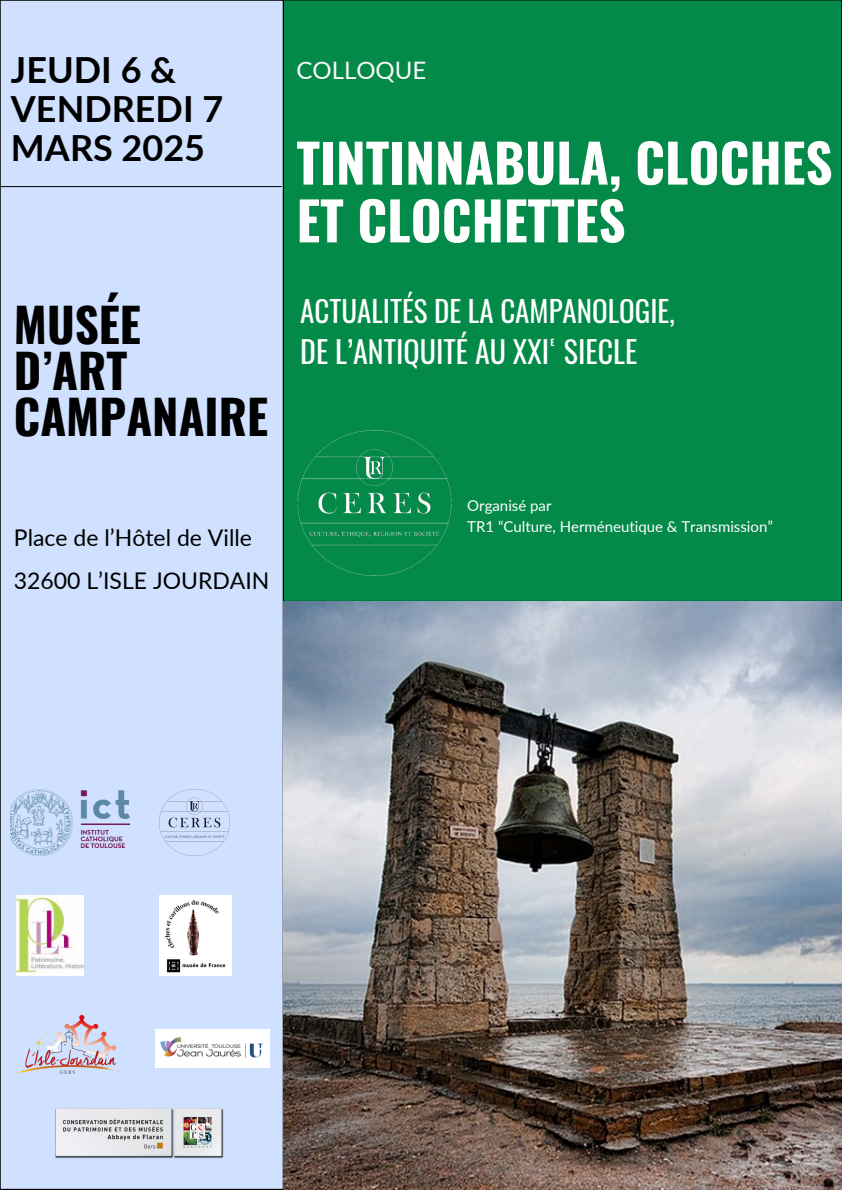
<style>
.page{position:relative;width:842px;height:1191px;background:#fff}
.page>*{position:absolute;margin:0;border:0;box-sizing:border-box;transform-origin:0 0}
.t1{font:700 53px/57.8px "Oswald";color:#fff}
.t2{font:700 47.1px/46.2px "Oswald";color:#000}
.t3{font:700 36px/39px "Lato";color:#000}
.t4{font:30px "Oswald";color:#fff}
.t5{font:29px "Oswald";color:#fff}
.t6{font:24px "Lato";color:#fbfbfb}
.t7{font:23px/43.5px "Lato";color:#000}
.t8{font:15px "Lato";color:#fff}
.t9{font:700 8.8px "Oswald";color:#fff}
</style>
<div class="page">
<div style="left:283px;top:0;width:559px;height:601px;background:#038948"></div>
<div style="left:0;top:0;width:283px;height:1189px;background:#d0e1ff"></div>
<hr style="left:0;top:186px;width:282px;height:1px;background:#000">
<img style="left:282px;top:410px;width:177px;height:185px">
<img style="left:283px;top:601px;width:559px;height:588px">
<img style="left:16px;top:1015px;width:105px;height:58px">
<img style="left:53px;top:1106px;width:171px;height:53px">
<img style="left:155px;top:1028px;width:114px;height:39px">
<img style="left:16px;top:895px;width:68px;height:80px">
<img style="left:159px;top:895px;width:72px;height:80px">
<img style="left:159px;top:789px;width:70px;height:66px">
<img style="left:11px;top:789px;width:119px;height:66px">
<p class="t3" style="left:11px;top:49px;width:214px">JEUDI 6 &amp;<br>VENDREDI 7<br>MARS 2025</p>
<p class="t2" style="left:14px;top:299px;width:256px">MUSÉE<br>D’ART<br>CAMPANAIRE</p>
<p class="t7" style="left:14px;top:515px;width:257px">Place de l’Hôtel de Ville<br>32600 L’ISLE JOURDAIN</p>
<p class="t6" style="left:296px;top:55px;width:131px">COLLOQUE</p>
<h3 class="t1" style="left:296px;top:132px;width:538px">TINTINNABULA, CLOCHES<br>ET CLOCHETTES</h3>
<p class="t5" style="left:300px;top:288px;width:376px">ACTUALITÉS DE LA CAMPANOLOGIE,</p>
<p class="t4" style="left:300px;top:328px;width:251px">DE L’ANTIQUITÉ AU XXI</p>
<p class="t4" style="left:564px;top:328px;width:75px">SIECLE</p>
<p class="t9" style="left:550px;top:335px;width:5px">E</p>
<h6 class="t8" style="left:467px;top:496px;width:86px">Organisé par</h6>
<p class="t8" style="left:467px;top:516px;width:307px">TR1 “Culture, Herméneutique &amp; Transmission”</p>
</div>
